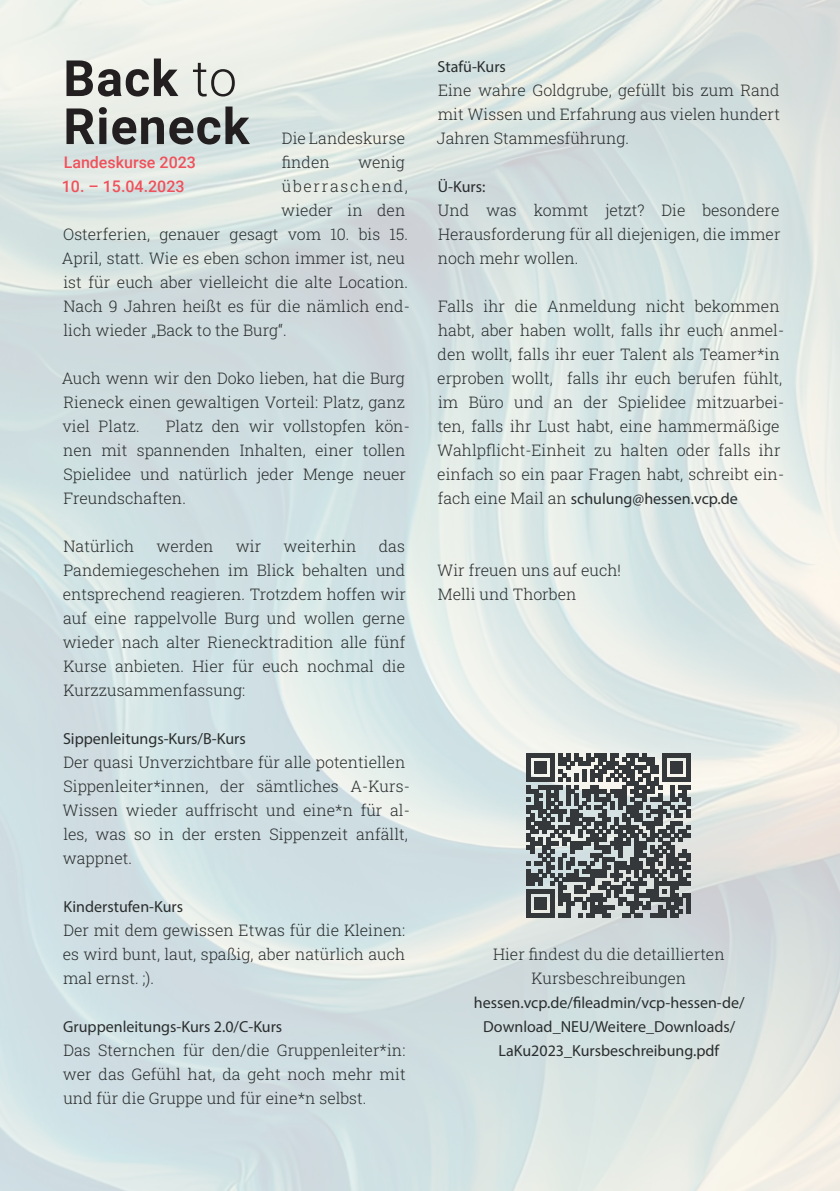
<style>
.page{position:relative;width:840px;height:1191px;background:#fff}
.page>*{position:absolute;margin:0;border:0;box-sizing:border-box;transform-origin:0 0}
.Überschrift_Roboto_B{font:700 50px/48px "Roboto";letter-spacing:.02em;color:#231f20}
.Fließtext{font:300 16px/24px "Roboto Slab";color:#2a2d2e;text-align:justify}
.Fließtext-2{font:16px/24px "Myriad Pro";color:#2a2d2e;text-align:center}
.Fließtext-3{font:500 16px "Roboto";color:#f0515b}
.Fließtext-4{font:300 16px "Roboto Slab";letter-spacing:.105em;color:#2a2d2e}
.s1{font-weight:300}
.s2{font-family:"Myriad Pro";font-weight:400}
</style>
<div class="page">
<img style="left:0;top:0;width:839px;height:1191px">
<svg style="left:526px;top:753px;width:164px;height:164px;background:#6c7070"></svg>
<hr style="left:686px;top:893px;width:4px;height:20px;background:#35383a">
<p class="Überschrift_Roboto_B" style="left:63px;top:52px;width:187px">Back <span class="s1">to<br></span>Rieneck</p>
<p class="Fließtext-3" style="left:64px;top:151px;width:134px">Landeskurse 2023</p>
<p class="Fließtext-3" style="left:62px;top:175px;width:124px">10. – 15.04.2023</p>
<p class="Fließtext" style="left:281px;top:126px;width:125px">Die Landeskurse finden</p>
<p class="Fließtext" style="left:358px;top:150px;width:48px">wenig</p>
<p class="Fließtext-4" style="left:282px;top:175px;width:127px">überraschend,</p>
<p class="Fließtext" style="left:281px;top:198px;width:126px">wieder in den</p>
<p class="Fließtext" style="left:63px;top:222px;width:346px">Osterferien, genauer gesagt vom 10. bis 15.</p>
<p class="Fließtext" style="left:62px;top:246px;width:344px">April, statt. Wie es eben schon immer ist, neu</p>
<p class="Fließtext" style="left:63px;top:270px;width:346px">ist für euch aber vielleicht die alte Location.</p>
<p class="Fließtext" style="left:63px;top:294px;width:348px">Nach 9 Jahren heißt es für die nämlich end-</p>
<p class="Fließtext" style="left:63px;top:318px;width:225px">lich wieder „Back to the Burg“.</p>
<p class="Fließtext" style="left:62px;top:366px;width:344px">Auch wenn wir den Doko lieben, hat die Burg Rieneck einen gewaltigen Vorteil: Platz, ganz viel Platz.</p>
<p class="Fließtext" style="left:63px;top:414px;width:348px;text-align:left;text-indent:102px">Platz den wir vollstopfen kön&shy;nen mit spannenden Inhalten, einer tollen Spielidee und natürlich jeder Menge neuer Freundschaften.</p>
<p class="Fließtext" style="left:63px;top:534px;width:72px">Natürlich</p>
<p class="Fließtext" style="left:156px;top:534px;width:59px">werden</p>
<p class="Fließtext" style="left:235px;top:534px;width:27px">wir</p>
<p class="Fließtext" style="left:283px;top:534px;width:74px">weiterhin</p>
<p class="Fließtext" style="left:63px;top:534px;width:345px;text-indent:316px">das Pandemiegeschehen im Blick behalten und entsprechend reagieren. Trotzdem hoffen wir auf eine rappelvolle Burg und wollen gerne wieder nach alter Rienecktradition alle fünf Kurse anbieten. Hier für euch nochmal die Kurzzusammenfassung:</p>
<p class="Fließtext-2" style="left:63px;top:726px;width:184px">Sippenleitungs-Kurs/B-Kurs</p>
<p class="Fließtext" style="left:63px;top:750px;width:348px;text-align:left">Der quasi Unverzichtbare für alle potentiellen Sippenleiter*innen, der sämtliches A-Kurs-Wissen wieder auffrischt und eine*n für al&shy;les, was so in der ersten Sippenzeit anfällt, wappnet.</p>
<p class="Fließtext-2" style="left:64px;top:894px;width:121px">Kinderstufen-Kurs</p>
<p class="Fließtext" style="left:63px;top:918px;width:344px">Der mit dem gewissen Etwas für die Kleinen: es wird bunt, laut, spaßig, aber natürlich auch mal ernst. ;).</p>
<p class="Fließtext-2" style="left:63px;top:1014px;width:220px">Gruppenleitungs-Kurs 2.0/C-Kurs</p>
<p class="Fließtext" style="left:63px;top:1038px;width:344px">Das Sternchen für den/die Gruppenleiter*in: wer das Gefühl hat, da geht noch mehr mit und für die Gruppe und für eine*n selbst.</p>
<p class="Fließtext-2" style="left:437px;top:54px;width:70px">Stafü-Kurs</p>
<p class="Fließtext" style="left:436px;top:78px;width:344px">Eine wahre Goldgrube, gefüllt bis zum Rand mit Wissen und Erfahrung aus vielen hundert Jahren Stammesführung.</p>
<p class="Fließtext-2" style="left:437px;top:174px;width:49px">Ü-Kurs:</p>
<p class="Fließtext" style="left:437px;top:198px;width:344px">Und was kommt jetzt? Die besondere Herausforderung für all diejenigen, die immer noch mehr wollen.</p>
<p class="Fließtext" style="left:437px;top:294px;width:348px;text-align:left">Falls ihr die Anmeldung nicht bekommen habt, aber haben wollt, falls ihr euch anmel&shy;den wollt, falls ihr euer Talent als Teamer*in erproben wollt, falls ihr euch berufen fühlt, im Büro und an der Spielidee mitzuarbei&shy;ten, falls ihr Lust habt, eine hammermäßige Wahlpflicht-Einheit zu halten oder falls ihr einfach so ein paar Fragen habt, schreibt ein&shy;fach eine Mail an <span class="s2">schulung@hessen.vcp.de</span></p>
<p class="Fließtext" style="left:437px;top:558px;width:185px">Wir freuen uns auf euch!</p>
<p class="Fließtext" style="left:437px;top:582px;width:140px">Melli und Thorben</p>
<p class="Fließtext" style="left:492px;top:942px;width:233px;text-align:center">Hier findest du die detaillierten<br>Kursbeschreibungen</p>
<p class="Fließtext-2" style="left:473px;top:990px;width:272px">hessen.vcp.de/fileadmin/vcp-hessen-de/<br>Download_NEU/Weitere_Downloads/<br>LaKu2023_Kursbeschreibung.pdf</p>
</div>
